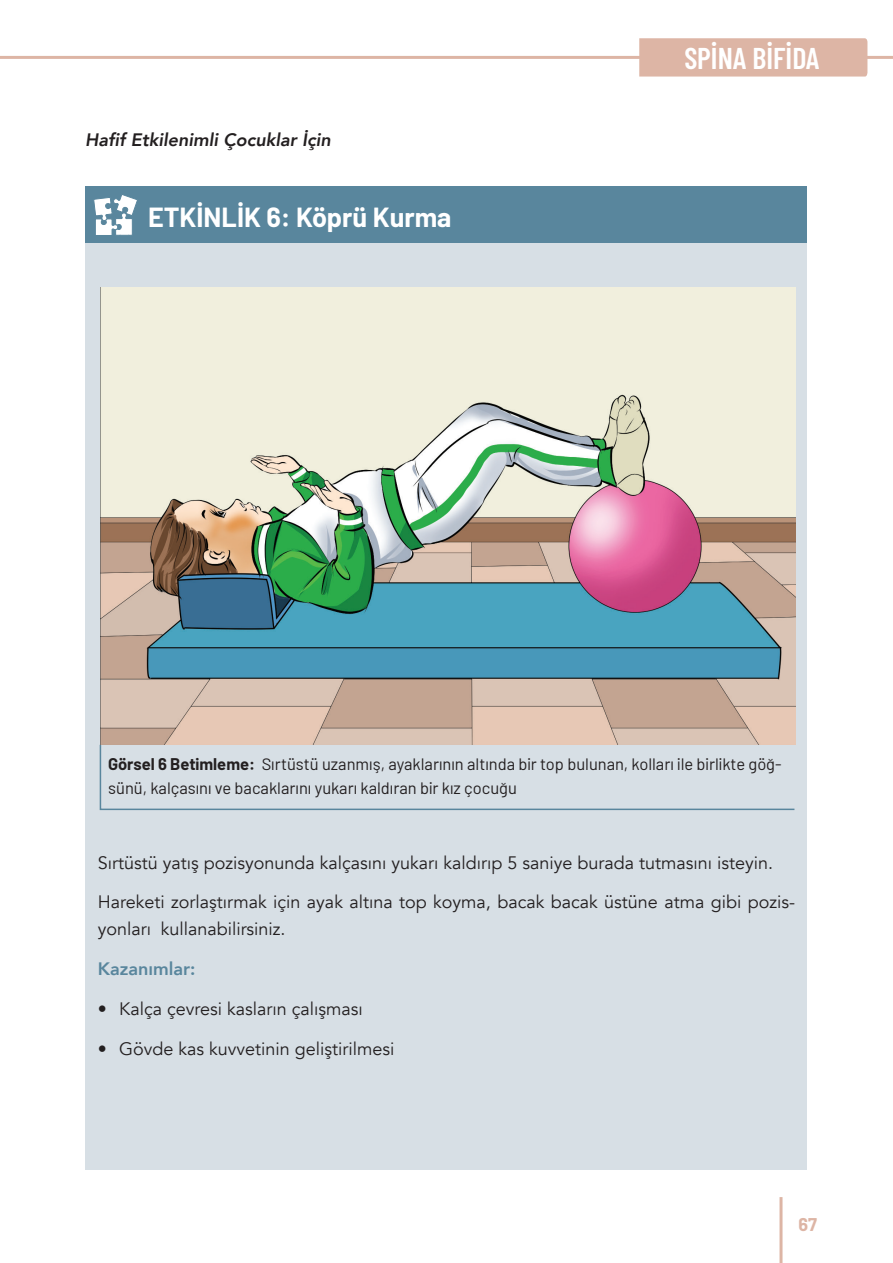
<style>
.page{position:relative;width:893px;height:1263px;background:#fff}
.page>*{position:absolute;margin:0;border:0;box-sizing:border-box;transform-origin:0 0}
.t1{font:600 30px "Barlow Condensed";color:#fff}
.t2{font:700 27px "Barlow";color:#fff}
.t3{font:18px/27px "Avenir";color:#231f20}
.t4{font:italic 800 18px "Avenir";color:#231f20}
.t5{font:800 18px "Avenir";color:#59869d}
.t6{font:700 18px "Barlow";color:#ddb5a5}
.t7{font:16.5px/24px "Barlow";color:#231f20}
.s1{font-weight:700}
</style>
<div class="page">
<hr style="left:0;top:56px;width:893px;height:3px;background:#ddb5a5">
<hr style="left:779px;top:1197px;width:3px;height:66px;background:#ddb5a5">
<div style="left:639px;top:38px;width:228px;height:39px;background:#ddb5a5"></div>
<div style="left:85px;top:187px;width:721px;height:56px;background:#59869d"></div>
<svg style="left:94px;top:195px;width:43px;height:40px"></svg>
<div style="left:85px;top:243px;width:721px;height:926px;background:#d7dfe5"></div>
<svg style="left:99px;top:743px;width:697px;height:68px"></svg>
<img style="left:101px;top:287px;width:694px;height:458px">
<p class="t4" style="left:85px;top:129px;width:247px">Hafif Etkilenimli Çocuklar İçin</p>
<h2 class="t2" style="left:148px;top:197px;width:305px">ETKİNLİK 6: Köprü Kurma</h2>
<h1 class="t1" style="left:684px;top:37px;width:137px">SPİNA BİFİDA</h1>
<p class="t7" style="left:108px;top:750px;width:675px"><span class="s1">Görsel 6 Betimleme:</span> Sırtüstü uzanmış, ayaklarının altında bir top bulunan, kolları ile birlikte göğ&shy;sünü, kalçasını ve bacaklarını yukarı kaldıran bir kız çocuğu</p>
<p class="t3" style="left:98px;top:849px;width:677px">Sırtüstü yatış pozisyonunda kalçasını yukarı kaldırıp 5 saniye burada tutmasını isteyin.</p>
<p class="t3" style="left:98px;top:889px;width:699px">Hareketi zorlaştırmak için ayak altına top koyma, bacak bacak üstüne atma gibi pozis&shy;yonları kullanabilirsiniz.</p>
<p class="t5" style="left:98px;top:955px;width:99px">Kazanımlar:</p>
<p class="t3" style="left:98px;top:995px;width:266px">• Kalça çevresi kasların çalışması</p>
<p class="t3" style="left:98px;top:1035px;width:298px">• Gövde kas kuvvetinin geliştirilmesi</p>
<p class="t6" style="left:798px;top:1211px;width:20px">67</p>
</div>
